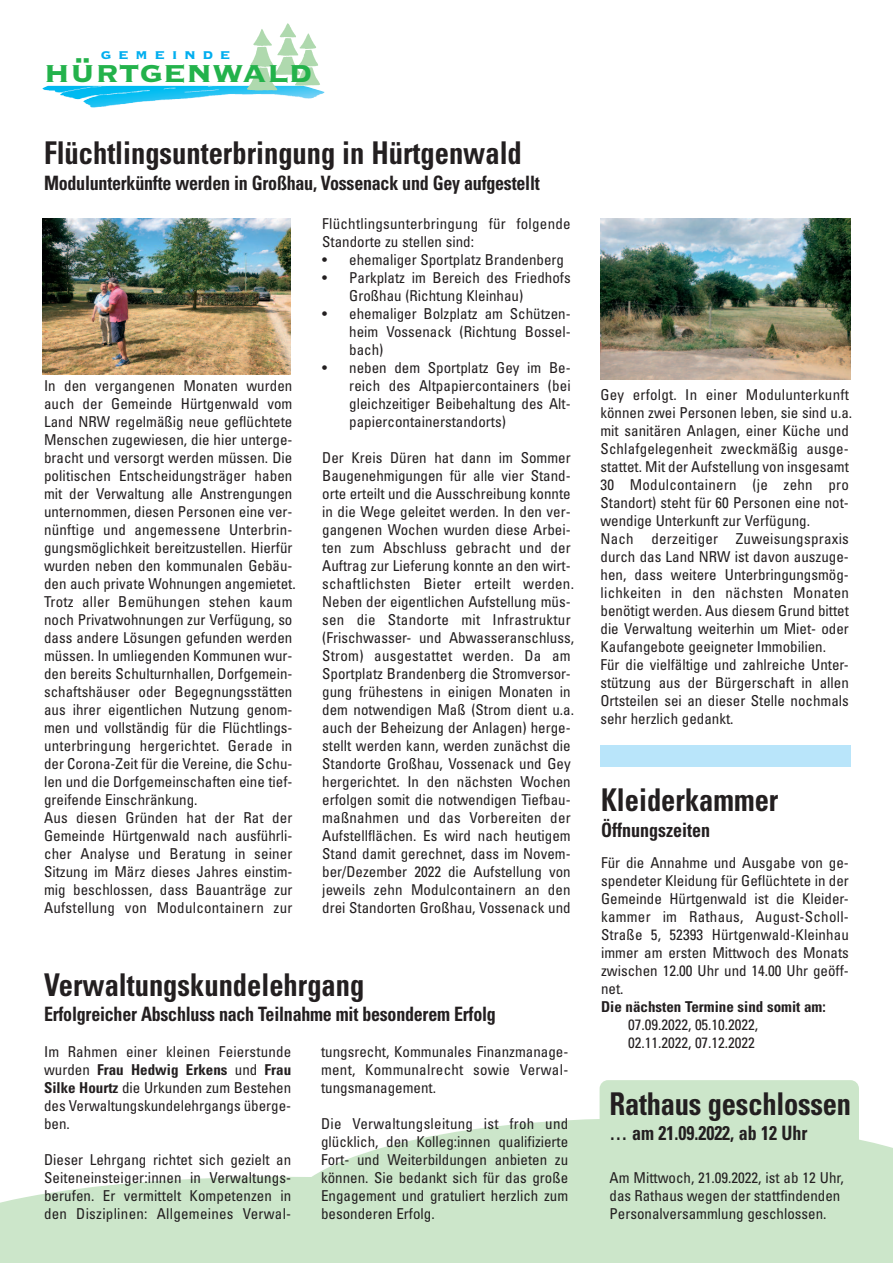
<style>
.page{position:relative;width:893px;height:1263px;background:#fff}
.page>*{position:absolute;margin:0;border:0;box-sizing:border-box;transform-origin:0 0}
.t1{font:38.4px "Copperplate Thirty Three BC";color:#23b24b}
.t2{font:700 condensed 31.35px "Univers";color:#231f20;scale:.91 1}
.t3{font:700 condensed 19.8px "Univers";letter-spacing:-.015em;color:#231f20;scale:.91 1}
.t4{font:17.7px "Copperplate Thirty Three BC";letter-spacing:.365em;color:#00aeef}
.t5{font:condensed 15px/18px "Univers";color:#231f20;text-align:justify}
.t6{font:condensed 15px/18px "Univers";letter-spacing:.02em;color:#231f20}
.t7{font:700 condensed 15px "Univers";color:#231f20}
.s1{font-weight:700}
</style>
<div class="page">
<div style="left:600px;top:1080px;width:259px;height:149px;background:#cce6ca;border-radius:9px"></div>
<svg style="left:0;top:1110px;width:893px;height:153px;fill:#cce6ca"></svg>
<img style="left:42px;top:86px;width:283px;height:22px">
<img style="left:246px;top:23px;width:74px;height:68px">
<img style="left:43px;top:218px;width:247px;height:156px">
<img style="left:601px;top:218px;width:249px;height:161px">
<div style="left:600px;top:746px;width:250px;height:21px;background:#b9e5fa"></div>
<p class="t4" style="left:101px;top:42px;width:131px">gemeinde</p>
<h1 class="t1" style="left:44px;top:46px;width:270px">hürtgenwald</h1>
<h2 class="t2" style="left:44px;top:142px;width:527px">Flüchtlingsunterbringung in Hürtgenwald</h2>
<h3 class="t3" style="left:44px;top:176px;width:546px">Modulunterkünfte werden in Großhau, Vossenack und Gey aufgestellt</h3>
<p class="t6" style="left:322px;top:216px;width:250px">Flüchtlingsunterbringung für folgende<br>Standorte zu stellen sind:</p>
<p class="t5" style="left:322px;top:252px;width:243px">• ehemaliger Sportplatz Brandenberg</p>
<p class="t5" style="left:349px;top:270px;width:223px;text-indent:-27px">• Parkplatz im Bereich des Friedhofs<br>Großhau (Richtung Kleinhau)</p>
<p class="t5" style="left:349px;top:306px;width:223px;text-indent:-27px">• ehemaliger Bolzplatz am Schützen&shy;heim Vossenack (Richtung Bossel&shy;bach)</p>
<p class="t5" style="left:349px;top:360px;width:223px;text-indent:-27px">• neben dem Sportplatz Gey im Be&shy;reich des Altpapiercontainers (bei gleichzeitiger Beibehaltung des Alt&shy;papiercontainerstandorts)</p>
<p class="t5" style="left:322px;top:450px;width:253px;text-align:left">Der Kreis Düren hat dann im Sommer Baugenehmigungen für alle vier Stand&shy;orte erteilt und die Ausschreibung konnte in die Wege geleitet werden. In den ver&shy;gangenen Wochen wurden diese Arbei&shy;ten zum Abschluss gebracht und der Auftrag zur Lieferung konnte an den wirt&shy;schaftlichsten Bieter erteilt werden.<br>Neben der eigentlichen Aufstellung müs&shy;sen die Standorte mit Infrastruktur (Frischwasser- und Abwasseranschluss, Strom) ausgestattet werden. Da am Sportplatz Brandenberg die Stromversor&shy;gung frühestens in einigen Monaten in dem notwendigen Maß (Strom dient u.a. auch der Beheizung der Anlagen) herge&shy;stellt werden kann, werden zunächst die Standorte Großhau, Vossenack und Gey hergerichtet. In den nächsten Wochen erfolgen somit die notwendigen Tiefbau&shy;maßnahmen und das Vorbereiten der Aufstellflächen. Es wird nach heutigem Stand damit gerechnet, dass im Novem&shy;ber/Dezember 2022 die Aufstellung von jeweils zehn Modulcontainern an den drei Standorten Großhau, Vossenack und</p>
<p class="t5" style="left:44px;top:378px;width:253px;text-align:left">In den vergangenen Monaten wurden auch der Gemeinde Hürtgenwald vom Land NRW regelmäßig neue geflüchtete Menschen zugewiesen, die hier unterge&shy;bracht und versorgt werden müssen. Die politischen Entscheidungsträger haben mit der Verwaltung alle Anstrengungen unternommen, diesen Personen eine ver&shy;nünftige und angemessene Unterbrin&shy;gungsmöglichkeit bereitzustellen. Hierfür wurden neben den kommunalen Gebäu&shy;den auch private Wohnungen angemietet.<br>Trotz aller Bemühungen stehen kaum noch Privatwohnungen zur Verfügung, so dass andere Lösungen gefunden werden müssen. In umliegenden Kommunen wur&shy;den bereits Schulturnhallen, Dorfgemein&shy;schaftshäuser oder Begegnungsstätten aus ihrer eigentlichen Nutzung genom&shy;men und vollständig für die Flüchtlings&shy;unterbringung hergerichtet. Gerade in der Corona-Zeit für die Vereine, die Schu&shy;len und die Dorfgemeinschaften eine tief&shy;greifende Einschränkung.<br>Aus diesen Gründen hat der Rat der Gemeinde Hürtgenwald nach ausführli&shy;cher Analyse und Beratung in seiner Sitzung im März dieses Jahres einstim&shy;mig beschlossen, dass Bauanträge zur Aufstellung von Modulcontainern zur</p>
<p class="t5" style="left:600px;top:387px;width:253px;text-align:left">Gey erfolgt. In einer Modulunterkunft können zwei Personen leben, sie sind u.a. mit sanitären Anlagen, einer Küche und Schlafgelegenheit zweckmäßig ausge&shy;stattet. Mit der Aufstellung von insgesamt 30 Modulcontainern (je zehn pro Standort) steht für 60 Personen eine not&shy;wendige Unterkunft zur Verfügung.<br>Nach derzeitiger Zuweisungspraxis durch das Land NRW ist davon auszuge&shy;hen, dass weitere Unterbringungsmög&shy;lichkeiten in den nächsten Monaten benötigt werden. Aus diesem Grund bittet die Verwaltung weiterhin um Miet- oder Kaufangebote geeigneter Immobilien.<br>Für die vielfältige und zahlreiche Unter&shy;stützung aus der Bürgerschaft in allen Ortsteilen sei an dieser Stelle nochmals sehr herzlich gedankt.</p>
<h2 class="t2" style="left:601px;top:789px;width:196px">Kleiderkammer</h2>
<h3 class="t3" style="left:601px;top:823px;width:121px">Öffnungszeiten</h3>
<p class="t5" style="left:601px;top:855px;width:249px">Für die Annahme und Ausgabe von ge&shy;spendeter Kleidung für Geflüchtete in der Gemeinde Hürtgenwald ist die Kleider&shy;kammer im Rathaus, August-Scholl-Straße 5, 52393 Hürtgenwald-Kleinhau immer am ersten Mittwoch des Monats zwischen 12.00 Uhr und 14.00 Uhr geöff&shy;net.</p>
<p class="t7" style="left:601px;top:1001px;width:226px">Die nächsten Termine sind somit am:</p>
<p class="t5" style="left:628px;top:1017px;width:132px">07.09.2022, 05.10.2022,<br>02.11.2022, 07.12.2022</p>
<h2 class="t2" style="left:44px;top:973px;width:354px">Verwaltungskundelehrgang</h2>
<h3 class="t3" style="left:44px;top:1007px;width:498px">Erfolgreicher Abschluss nach Teilnahme mit besonderem Erfolg</h3>
<p class="t5" style="left:44px;top:1044px;width:249px">Im Rahmen einer kleinen Feierstunde wurden <span class="s1">Frau Hedwig Erkens</span> und <span class="s1">Frau Silke Hourtz</span> die Urkunden zum Bestehen des Verwaltungskundelehrgangs überge&shy;ben.</p>
<p class="t5" style="left:44px;top:1152px;width:249px">Dieser Lehrgang richtet sich gezielt an Seiteneinsteiger:innen in Verwaltungs&shy;berufen. Er vermittelt Kompetenzen in den Disziplinen: Allgemeines Verwal-</p>
<p class="t5" style="left:321px;top:1044px;width:249px">tungsrecht, Kommunales Finanzmanage&shy;ment, Kommunalrecht sowie Verwal&shy;tungsmanagement.</p>
<p class="t5" style="left:321px;top:1116px;width:249px">Die Verwaltungsleitung ist froh und glücklich, den Kolleg:innen qualifizierte Fort- und Weiterbildungen anbieten zu können. Sie bedankt sich für das große Engagement und gratuliert herzlich zum besonderen Erfolg.</p>
<h3 class="t3" style="left:610px;top:1126px;width:219px">… am 21.09.2022, ab 12 Uhr</h3>
<h2 class="t2" style="left:610px;top:1092px;width:267px">Rathaus geschlossen</h2>
<p class="t5" style="left:610px;top:1170px;width:236px;text-align:left">Am Mittwoch, 21.09.2022, ist ab 12 Uhr, das Rathaus wegen der stattfindenden<br>Personalversammlung geschlossen.</p>
</div>
